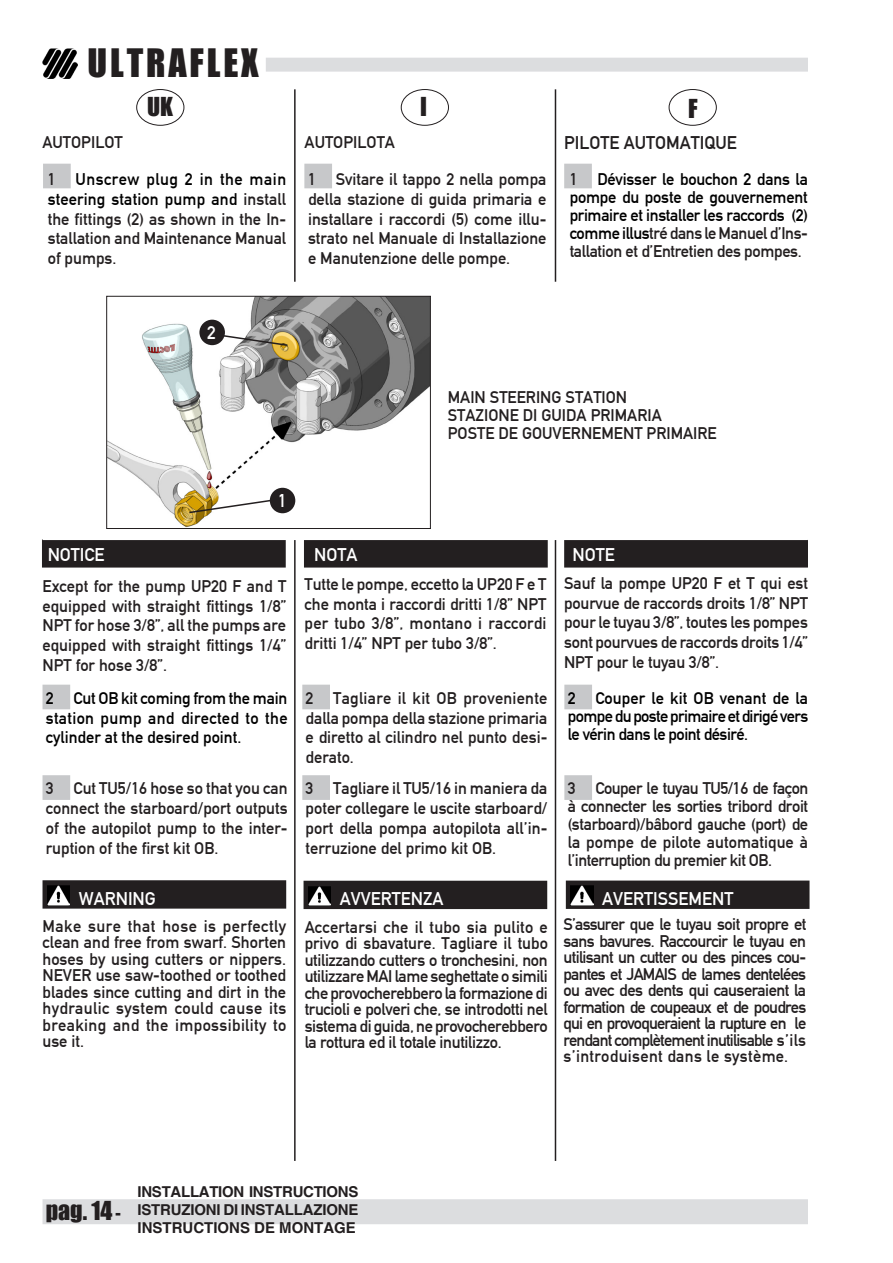
<style>
.page{position:relative;width:893px;height:1263px;background:#fff}
.page>*{position:absolute;margin:0;border:0;box-sizing:border-box;transform-origin:0 0}
.t1{font:36px "Impact";letter-spacing:.08em;color:#231f20}
.t2{font:24px "Impact";color:#231f20}
.biocom_testo{font:18px "DIN Mittelschrift";color:#fff}
.ORMA_TESTO{font:18px "DIN Mittelschrift";color:#231f20}
.ORMA_TESTO-2{font:16.5px/19.8px "DIN Mittelschrift";color:#231f20;text-align:justify}
.ORMA_TESTO-3{font:16.5px/18px "DIN Mittelschrift";letter-spacing:-.02em;color:#000;text-align:justify}
.t3{font:700 15px/18px "Helvetica";letter-spacing:-.015em;color:#231f20;text-align:justify}
.s1{color:#231f20}
.s2{color:#000}
.s3{font-size:18px}
</style>
<div class="page">
<hr style="left:294px;top:89px;width:2px;height:1072px;background:#231f20">
<hr style="left:555px;top:89px;width:1px;height:1072px;background:#231f20">
<div style="left:266px;top:58px;width:542px;height:14px;background:#dcdddf;border:2px solid #dcdddf"></div>
<img style="left:43px;top:48px;width:35px;height:30px">
<div style="left:43px;top:1199px;width:765px;height:25px;background:#dcdddf"></div>
<div style="left:136px;top:89px;width:48px;height:36px;border:1px solid #231f20;border-radius:50%"></div>
<div style="left:401px;top:89px;width:48px;height:36px;border:1px solid #231f20;border-radius:50%"></div>
<div style="left:669px;top:89px;width:47px;height:36px;border:1px solid #231f20;border-radius:50%"></div>
<div style="left:302px;top:775px;width:28px;height:25px;background:#c7c8ca;border:3px solid #c7c8ca"></div>
<div style="left:302px;top:685px;width:28px;height:24px;background:#c7c8ca"></div>
<div style="left:43px;top:775px;width:27px;height:25px;background:#c7c8ca"></div>
<div style="left:43px;top:685px;width:27px;height:24px;background:#c7c8ca"></div>
<div style="left:564px;top:775px;width:28px;height:25px;background:#c7c8ca;border:3px solid #c7c8ca"></div>
<div style="left:564px;top:685px;width:28px;height:24px;background:#c7c8ca"></div>
<div style="left:304px;top:164px;width:28px;height:24px;background:#c7c8ca"></div>
<div style="left:564px;top:164px;width:28px;height:24px;background:#c7c8ca"></div>
<div style="left:43px;top:164px;width:28px;height:24px;background:#c7c8ca"></div>
<div style="left:305px;top:540px;width:242px;height:27px;background:#231f20"></div>
<div style="left:304px;top:539px;width:244px;height:28px;border:2px solid #231f20"></div>
<div style="left:565px;top:540px;width:242px;height:27px;background:#231f20"></div>
<div style="left:564px;top:539px;width:244px;height:28px;border:2px solid #231f20"></div>
<div style="left:43px;top:540px;width:242px;height:27px;background:#231f20"></div>
<div style="left:42px;top:539px;width:244px;height:28px;border:2px solid #231f20"></div>
<div style="left:42px;top:282px;width:766px;height:258px;background:#fff"></div>
<img style="left:108px;top:298px;width:321px;height:229px">
<div style="left:106px;top:296px;width:325px;height:233px;border:1px solid #231f20"></div>
<svg style="left:188px;top:499px;width:85px;height:15px"></svg>
<svg style="left:203px;top:331px;width:86px;height:16px"></svg>
<div style="left:270px;top:488px;width:25px;height:25px;background:#231f20;border-radius:50%"></div>
<div style="left:199px;top:320px;width:26px;height:25px;background:#231f20;border-radius:50%"></div>
<div style="left:304px;top:881px;width:242px;height:27px;background:#231f20"></div>
<div style="left:304px;top:881px;width:243px;height:28px;border:2px solid #231f20"></div>
<img style="left:309px;top:886px;width:22px;height:19px">
<div style="left:567px;top:881px;width:242px;height:27px;background:#231f20"></div>
<div style="left:566px;top:880px;width:243px;height:29px;border:2px solid #231f20"></div>
<img style="left:571px;top:886px;width:22px;height:19px">
<div style="left:43px;top:881px;width:242px;height:27px;background:#231f20"></div>
<div style="left:43px;top:880px;width:243px;height:29px;border:2px solid #231f20"></div>
<img style="left:48px;top:885px;width:22px;height:20px">
<h1 class="t1" style="left:88px;top:35px;width:173px">ULTRAFLEX</h1>
<h2 class="t2" style="left:147px;top:88px;width:28px">UK</h2>
<h2 class="t2" style="left:420px;top:88px;width:8px">I</h2>
<h2 class="t2" style="left:688px;top:90px;width:11px">F</h2>
<p class="ORMA_TESTO-2" style="left:43px;top:132px;width:82px">AUTOPILOT</p>
<p class="ORMA_TESTO-2" style="left:305px;top:132px;width:92px">AUTOPILOTA</p>
<p class="ORMA_TESTO" style="left:564px;top:132px;width:174px">PILOTE AUTOMATIQUE</p>
<p class="ORMA_TESTO-2" style="left:308px;top:169px;width:240px">1 Svitare il tappo 2 nella pompa della stazione di guida primaria e installare i raccordi (5) come illu&shy;strato nel Manuale di Installazione e Manutenzione delle pompe.</p>
<p class="ORMA_TESTO-3" style="left:570px;top:170px;width:240px"><span class="s1">1</span> Dévisser le bouchon 2 dans la pompe du poste de gouvernement primaire et installer les raccords (2) comme illus<span class="s1">tré dans le Manuel d’Ins&shy;tallation et d’Entretien des pompes.</span></p>
<p class="ORMA_TESTO-2" style="left:48px;top:169px;width:240px">1 <span class="s2">Unscrew plug 2 in the main steering station pump and</span> install the fittings (2) as shown in the In&shy;stallation and Maintenance Manual of pumps.</p>
<p class="biocom_testo" style="left:207px;top:322px;width:10px">2</p>
<p class="biocom_testo" style="left:278px;top:491px;width:10px">1</p>
<p class="ORMA_TESTO-2" style="left:448px;top:387px;width:181px">MAIN STEERING STATION</p>
<p class="ORMA_TESTO-2" style="left:448px;top:405px;width:215px">STAZIONE DI GUIDA PRIMARIA</p>
<p class="ORMA_TESTO-2" style="left:448px;top:423px;width:270px">POSTE DE GOUVERNEMENT PRIMAIRE</p>
<p class="biocom_testo" style="left:48px;top:544px;width:58px">NOTICE</p>
<p class="biocom_testo" style="left:314px;top:544px;width:45px">NOTA</p>
<p class="biocom_testo" style="left:572px;top:544px;width:44px">NOTE</p>
<p class="ORMA_TESTO-2" style="left:305px;top:574px;width:243px">Tutte le pompe, eccetto la UP20 F e T che monta i raccordi dritti 1/8” NPT per tubo 3/8”, montano i raccordi dritti 1/4” NPT per tubo 3/8”.</p>
<p class="ORMA_TESTO-2" style="left:564px;top:573px;width:245px">Sauf la pompe UP20 F et T qui est pourvue de raccords droits 1/8” NPT pour le tuyau 3/8”, toutes les pompes sont pourvues de raccords droits 1/4” NPT pour le tuyau 3/8”.</p>
<p class="ORMA_TESTO-2" style="left:42px;top:576px;width:245px">Except for the pump UP20 F and T equipped with straight fittings 1/8” NPT for hose 3/8”, all the pumps are equipped with straight fittings 1/4” NPT for hose 3/8”.</p>
<p class="ORMA_TESTO-3" style="left:46px;top:688px;width:243px;line-height:19.8px">2 Cut OB kit coming from the main station pump and directed to the cylinder at the desired point.</p>
<p class="ORMA_TESTO-2" style="left:46px;top:779px;width:243px">3 Cut TU5/16 hose so that you can connect the starboard/port outputs of the autopilot pump to the inter&shy;ruption of the first kit OB.</p>
<p class="ORMA_TESTO-2" style="left:306px;top:688px;width:243px">2 Tagliare il kit OB proveniente dalla pompa della stazione primaria e diretto al cilindro nel punto desi&shy;derato.</p>
<p class="ORMA_TESTO-2" style="left:306px;top:779px;width:243px">3 Tagliare il TU5/16 in maniera da poter collegare le uscite starboard/ port della pompa autopilota all’in&shy;terruzione del primo kit OB.</p>
<p class="ORMA_TESTO-3" style="left:568px;top:689px;width:242px">2 Couper le kit OB venant de la pompe du poste primaire et dirigé vers le vérin dans le point désiré.</p>
<p class="ORMA_TESTO-2" style="left:568px;top:779px;width:242px;line-height:18px">3 Couper le tuyau TU5/16 de façon à connecter les sorties tribord droit (starboard)/bâbord gauche (port) de la pompe de pilote automatique à l’interruption du premier kit OB.</p>
<p class="biocom_testo" style="left:79px;top:888px;width:79px">WARNING</p>
<p class="biocom_testo" style="left:340px;top:888px;width:105px">AVVERTENZA</p>
<p class="biocom_testo" style="left:602px;top:888px;width:133px">AVERTISSEMENT</p>
<p class="ORMA_TESTO-2" style="left:305px;top:918px;width:245px;line-height:16.5px">Accertarsi che il tubo sia pulito e privo di sbavature. Tagliare il tubo utilizzando cutters o tronchesini, non utilizzare MAI lame seghettate o simili che provocherebbero la formazione di trucioli e polveri che, se introdotti nel sistema di guida, ne provocherebbero la rottura ed il totale inutilizzo.</p>
<p class="ORMA_TESTO-2" style="left:43px;top:917px;width:245px;line-height:16.5px">Make sure that hose is perfectly clean and free from swarf. Shorten hoses by using cutters or nippers.<br>NEVER use saw-toothed or toothed blades since cutting and dirt in the hydraulic system could cause its breaking and the impossibility to use it.</p>
<p class="ORMA_TESTO-2" style="left:563px;top:916px;width:244px;line-height:16.5px">S’assurer que le tuyau soit propre et sans bavures. Raccourcir le tuyau en utilisant un cutter ou des pinces cou&shy;pantes et JAMAIS de lames dentelées ou avec des dents qui causeraient la formation de coupeaux et de poudres qui en provoqueraient la rupture en le rendant complètement inutilisable s’ils s’introduisent dans le système.</p>
<h2 class="t2" style="left:46px;top:1192px;width:77px">pag. 14 <span class="s3">-</span></h2>
<p class="t3" style="left:138px;top:1184px;width:222px">INSTALLATION INSTRUCTIONS ISTRUZIONI DI INSTALLAZIONE INSTRUCTIONS DE MONTAGE</p>
</div>
